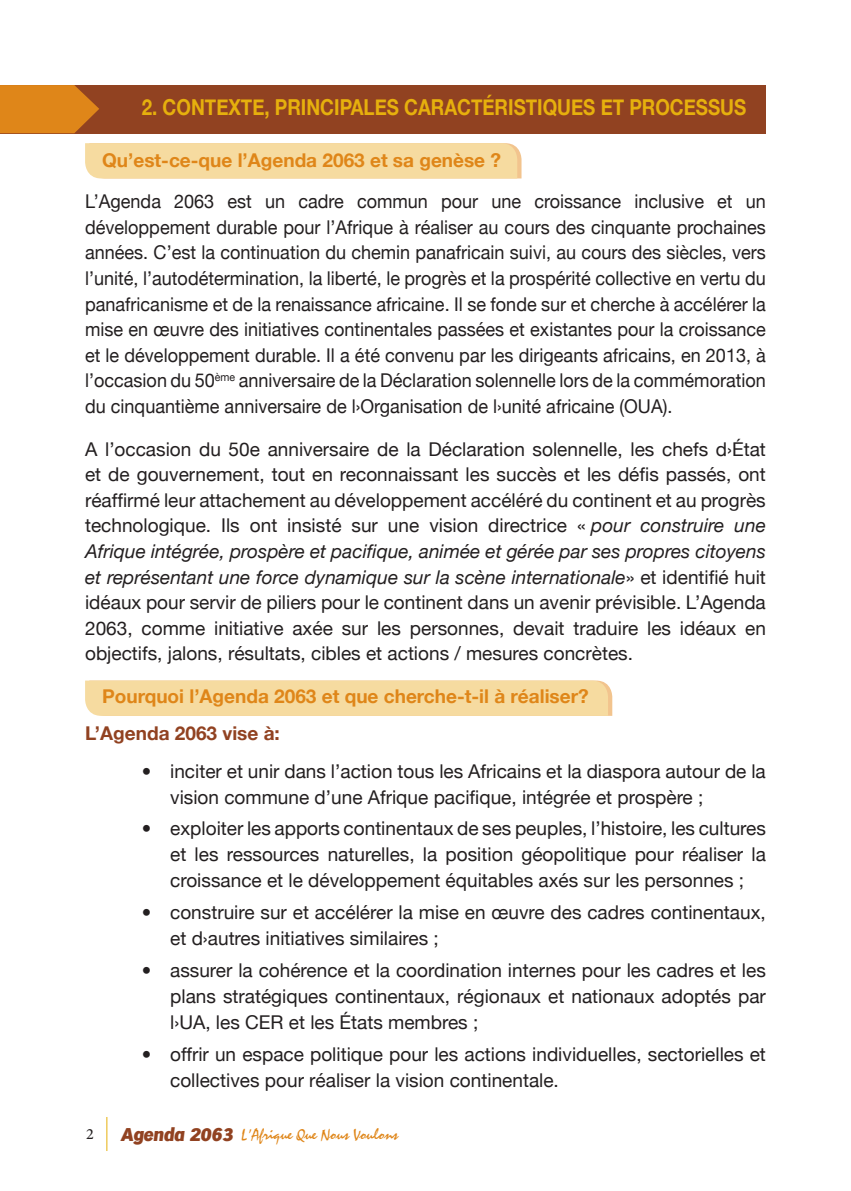
<style>
.page{position:relative;width:851px;height:1191px;background:#fff}
.page>*{position:absolute;margin:0;border:0;box-sizing:border-box;transform-origin:0 0}
.t1{font:700 22px "Helvetica Neue";color:#e6b00d;scale:.85 1}
.t2{font:19px/25.6px "Helvetica Neue";color:#231f20;text-align:justify}
.t3{font:19px/25.6px "Helvetica Neue";color:#231f20;text-align:justify;scale:.95 1}
.t4{font:700 19px "Helvetica Neue";color:#df8619}
.t5{font:700 19px "Helvetica Neue";color:#914221}
.t6{font:16px "Staccato 222 BT";color:#df8619}
.s1{font-style:italic}
.s2{font-family:"Adobe Arabic";font-size:22px;color:#231f20}
.s3{font-family:"Hamburg";font-weight:800;font-style:italic;font-size:18px;color:#914221}
</style>
<div class="page">
<hr style="left:106px;top:1117px;width:1px;height:34px;background:#e6b00d">
<div style="left:0;top:85px;width:765px;height:48px;background:#914221"></div>
<svg style="left:0;top:85px;width:99px;height:48px;background:#d57d19"></svg>
<div style="left:85px;top:680px;width:527px;height:36px;background:#f6dba0"></div>
<div style="left:85px;top:143px;width:436px;height:35px;background:#f6dba0"></div>
<p class="t1" style="left:142px;top:94px;width:712px">2. CONTEXTE, PRINCIPALES CARACTÉRISTIQUES ET PROCESSUS</p>
<p class="t4" style="left:102px;top:148px;width:400px">Qu’est-ce-que l’Agenda 2063 et sa genèse ?</p>
<p class="t3" style="left:85px;top:188px;width:718px">L’Agenda 2063 est un cadre commun pour une croissance inclusive et un développement durable pour l’Afrique à réaliser au cours des cinquante prochaines années. C’est la continuation du chemin panafricain suivi, au cours des siècles, vers l’unité, l’autodétermination, la liberté, le progrès et la prospérité collective en vertu du panafricanisme et de la renaissance africaine. Il se fonde sur et cherche à accélérer la mise en œuvre des initiatives continentales passées et existantes pour la croissance et le développement durable. Il a été convenu par les dirigeants africains, en 2013, à l’occasion du 50<sup>ème</sup> anniversaire de la Déclaration solennelle lors de la commémoration du cinquantième anniversaire de l›Organisation de l›unité africaine (OUA).</p>
<p class="t2" style="left:85px;top:436px;width:682px">A l’occasion du 50e anniversaire de la Déclaration solennelle, les chefs d›État et de gouvernement, tout en reconnaissant les succès et les défis passés, ont réaffirmé leur attachement au développement accéléré du continent et au progrès technologique. Ils ont insisté sur une vision directrice « <span class="s1">pour construire une Afrique intégrée, prospère et pacifique, animée et gérée par ses propres citoyens et représentant une force dynamique sur la scène internationale</span>» et identifié huit idéaux pour servir de piliers pour le continent dans un avenir prévisible. L’Agenda 2063, comme initiative axée sur les personnes, devait traduire les idéaux en objectifs, jalons, résultats, cibles et actions / mesures concrètes.</p>
<p class="t4" style="left:102px;top:684px;width:488px">Pourquoi l’Agenda 2063 et que cherche-t-il à réaliser?</p>
<p class="t5" style="left:85px;top:722px;width:196px">L’Agenda 2063 vise à:</p>
<p class="t2" style="left:170px;top:757px;width:597px;text-indent:-28px">• inciter et unir dans l’action tous les Africains et la diaspora autour de la vision commune d’une Afrique pacifique, intégrée et prospère ;</p>
<p class="t2" style="left:170px;top:815px;width:597px;text-indent:-28px">• exploiter les apports continentaux de ses peuples, l’histoire, les cultures et les ressources naturelles, la position géopolitique pour réaliser la croissance et le développement équitables axés sur les personnes ;</p>
<p class="t2" style="left:170px;top:899px;width:597px;text-indent:-28px">• construire sur et accélérer la mise en œuvre des cadres continentaux, et d›autres initiatives similaires ;</p>
<p class="t2" style="left:170px;top:956px;width:597px;text-indent:-28px">• assurer la cohérence et la coordination internes pour les cadres et les plans stratégiques continentaux, régionaux et nationaux adoptés par l›UA, les CER et les États membres ;</p>
<p class="t2" style="left:170px;top:1040px;width:597px;text-indent:-28px">• offrir un espace politique pour les actions individuelles, sectorielles et collectives pour réaliser la vision continentale.</p>
<p class="t6" style="left:86px;top:1125px;width:314px"><span class="s2">2</span> <span class="s3">Agenda 2063</span> L’Afrique Que Nous Voulons</p>
</div>
